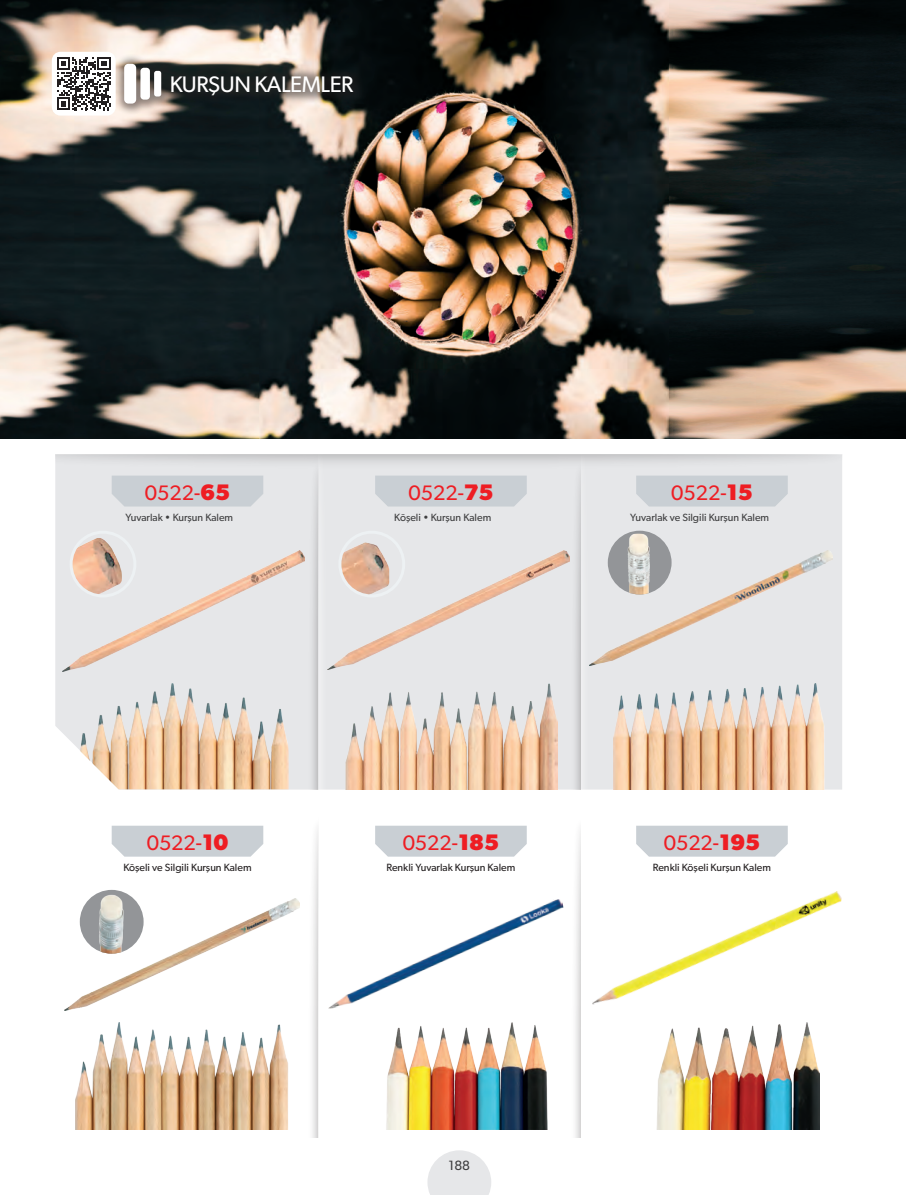
<style>
.page{position:relative;width:906px;height:1195px;background:#fff}
.page>*{position:absolute;margin:0;border:0;box-sizing:border-box;transform-origin:0 0}
.t1{font:22.5px "Gibson";letter-spacing:-.02em;color:#fff}
.t2{font:21px "Gibson";color:#ee1d23}
.t3{font:13.5px "Gibson";color:#3e3e3f}
.t4{font:10.5px "Gibson";color:#231f20}
.t5{font:10.5px "Gibson";color:#3e3e3f}
.s1{font-weight:700;font-size:22.5px}
</style>
<div class="page">
<div style="left:55px;top:474px;width:787px;height:315px;background:#e6e7e9"></div>
<div style="left:375px;top:476px;width:152px;height:30px;background:#c9cfd4"></div>
<div style="left:636px;top:476px;width:151px;height:30px;background:#c9cfd4"></div>
<div style="left:112px;top:476px;width:151px;height:30px;background:#c9cfd4"></div>
<div style="left:375px;top:826px;width:152px;height:31px;background:#c9cfd4"></div>
<div style="left:636px;top:826px;width:151px;height:31px;background:#c9cfd4"></div>
<div style="left:112px;top:826px;width:151px;height:31px;background:#c9cfd4"></div>
<img style="left:62px;top:550px;width:242px;height:122px">
<img style="left:71px;top:538px;width:51px;height:58px">
<div style="left:70px;top:531px;width:66px;height:66px;border:3px solid #edf1f3;border-radius:50%"></div>
<img style="left:76px;top:683px;width:213px;height:106px">
<img style="left:333px;top:550px;width:235px;height:119px">
<img style="left:340px;top:542px;width:49px;height:54px">
<div style="left:338px;top:531px;width:67px;height:66px;border:3px solid #edf1f3;border-radius:50%"></div>
<img style="left:345px;top:683px;width:212px;height:106px">
<img style="left:596px;top:550px;width:236px;height:115px">
<div style="left:608px;top:531px;width:63px;height:63px;background:#939598;border-radius:50%"></div>
<img style="left:608px;top:534px;width:45px;height:60px">
<img style="left:613px;top:683px;width:212px;height:106px">
<img style="left:76px;top:1023px;width:212px;height:106px">
<img style="left:80px;top:890px;width:64px;height:64px;border-radius:32px">
<img style="left:65px;top:899px;width:235px;height:111px">
<img style="left:333px;top:899px;width:231px;height:109px">
<img style="left:386px;top:1023px;width:162px;height:106px">
<img style="left:596px;top:891px;width:246px;height:132px">
<img style="left:656px;top:1023px;width:163px;height:106px">
<img style="left:0;top:0;width:906px;height:439px">
<img style="left:568px;top:454px;width:28px;height:335px">
<img style="left:312px;top:830px;width:21px;height:308px">
<img style="left:306px;top:454px;width:27px;height:335px">
<div style="left:114px;top:54px;width:252px;height:62px;background:#231f20;opacity:.5"></div>
<div style="left:124px;top:64px;width:12px;height:40px;background:#fff;border-radius:4px"></div>
<div style="left:140px;top:68px;width:10px;height:32px;background:#fff;border-radius:3px"></div>
<div style="left:154px;top:71px;width:7px;height:25px;background:#fff;border-radius:2px"></div>
<svg style="left:427px;top:1150px;width:64px;height:45px"></svg>
<div style="left:52px;top:52px;width:64px;height:64px;background:#fff;border-radius:9px"></div>
<svg style="left:57px;top:57px;width:53px;height:53px"></svg>
<p class="t1" style="left:170px;top:71px;width:185px">KURŞUN KALEMLER</p>
<p class="t2" style="left:145px;top:480px;width:87px">0522-<span class="s1">65</span></p>
<p class="t2" style="left:408px;top:480px;width:86px">0522-<span class="s1">75</span></p>
<p class="t2" style="left:671px;top:480px;width:83px">0522-<span class="s1">15</span></p>
<p class="t5" style="left:125px;top:511px;width:109px">Yuvarlak • Kurşun Kalem</p>
<p class="t5" style="left:394px;top:511px;width:98px">Köşeli • Kurşun Kalem</p>
<p class="t5" style="left:630px;top:511px;width:140px">Yuvarlak ve Silgili Kurşun Kalem</p>
<p class="t2" style="left:147px;top:830px;width:83px">0522-<span class="s1">10</span></p>
<p class="t2" style="left:403px;top:830px;width:98px">0522-<span class="s1">185</span></p>
<p class="t2" style="left:663px;top:830px;width:98px">0522-<span class="s1">195</span></p>
<p class="t4" style="left:123px;top:861px;width:130px">Köşeli ve Silgili Kurşun Kalem</p>
<p class="t4" style="left:386px;top:861px;width:130px">Renkli Yuvarlak Kurşun Kalem</p>
<p class="t4" style="left:653px;top:861px;width:120px">Renkli Köşeli Kurşun Kalem</p>
<p class="t3" style="left:448px;top:1157px;width:23px">188</p>
</div>
